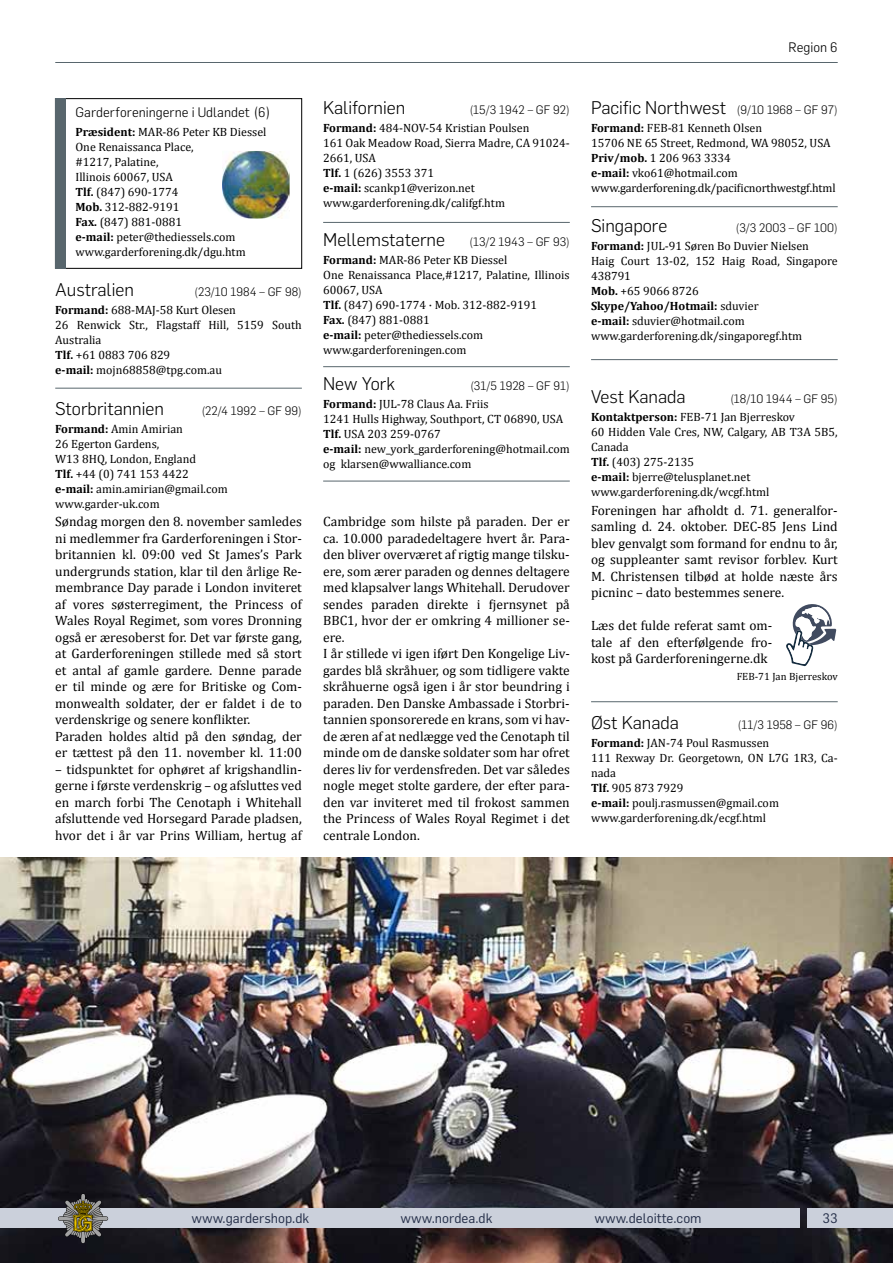
<style>
.page{position:relative;width:893px;height:1263px;background:#fff}
.page>*{position:absolute;margin:0;border:0;box-sizing:border-box;transform-origin:0 0}
.t1{font:300 18px "Flama";color:#000}
.t2{font:13.5px/16.5px "Cambria";color:#000;text-align:justify}
.t3{font:13.5px "Flama";color:#252f49}
.t4{font:300 13.5px "Flama";color:#000}
.t5{font:12px/15px "Cambria";color:#000}
.t6{font:300 12px "Flama";color:#000}
.t7{font:10.5px "Cambria";color:#000}
.s1{font-weight:700}
.s2{font-size:12px}
</style>
<div class="page">
<img style="left:0;top:858px;width:893px;height:405px">
<div style="left:808px;top:1209px;width:85px;height:19px;background:#cbd0db"></div>
<div style="left:0;top:1209px;width:799px;height:19px;background:#cbd0db"></div>
<svg style="left:58px;top:1193px;width:50px;height:50px;background:#5b574a"></svg>
<hr style="left:55px;top:388px;width:247px;height:1px;background:#58666d">
<hr style="left:591px;top:701px;width:247px;height:1px;background:#58666d">
<hr style="left:323px;top:366px;width:247px;height:1px;background:#58666d">
<hr style="left:323px;top:481px;width:247px;height:1px;background:#58666d">
<hr style="left:323px;top:222px;width:247px;height:1px;background:#58666d">
<hr style="left:591px;top:206px;width:247px;height:1px;background:#58666d">
<hr style="left:591px;top:359px;width:247px;height:1px;background:#58666d">
<svg style="left:55px;top:98px;width:247px;height:171px"></svg>
<img style="left:222px;top:151px;width:68px;height:68px">
<hr style="left:55px;top:62px;width:783px;height:1px;background:#58666d">
<svg style="left:786px;top:604px;width:50px;height:62px"></svg>
<p class="t4" style="left:75px;top:104px;width:197px">Garderforeningerne i Udlandet (6)</p>
<p class="t5" style="left:75px;top:125px;width:192px"><span class="s1">Præsident:</span> MAR-86 Peter KB Diessel<br>One Renaissanca Place,<br>#1217, Palatine,<br>Illinois 60067, USA<br><span class="s1">Tlf.</span> (847) 690-1774<br><span class="s1">Mob.</span> 312-882-9191<br><span class="s1">Fax.</span> (847) 881-0881<br><span class="s1">e-mail:</span> peter@thediessels.com www.garderforening.dk/dgu.htm</p>
<h1 class="t1" style="left:55px;top:278px;width:80px">Australien</h1>
<p class="t6" style="left:194px;top:284px;width:109px">(23/10 1984 – GF 98)</p>
<p class="t5" style="left:55px;top:303px;width:248px"><span class="s1">Formand:</span> 688-MAJ-58 Kurt Olesen<br>26 Renwick Str., Flagstaff Hill, 5159 South<br>Australia<br><span class="s1">Tlf.</span> +61 0883 706 829<br><span class="s1">e-mail:</span> mojn68858@tpg.com.au</p>
<h1 class="t1" style="left:55px;top:397px;width:110px">Storbritannien</h1>
<p class="t6" style="left:202px;top:403px;width:102px">(22/4 1992 – GF 99)</p>
<p class="t5" style="left:55px;top:421px;width:174px"><span class="s1">Formand:</span> Amin Amirian<br>26 Egerton Gardens,<br>W13 8HQ, London, England<br><span class="s1">Tlf.</span> +44 (0) 741 153 4422 <span class="s1">e-mail:</span> amin.amirian@gmail.com www.garder-uk.com</p>
<p class="t2" style="left:55px;top:513px;width:248px;text-align:left">Søndag morgen den 8. november samledes ni medlemmer fra Garderforeningen i Stor&shy;britannien kl. 09:00 ved St James’s Park undergrunds station, klar til den årlige Re&shy;membrance Day parade i London inviteret af vores søsterregiment, the Princess of Wales Royal Regimet, som vores Dronning også er æresoberst for. Det var første gang, at Garderforeningen stillede med så stort et antal af gamle gardere. Denne parade er til minde og ære for Britiske og Com&shy;monwealth soldater, der er faldet i de to verdenskrige og senere konflikter.<br>Paraden holdes altid på den søndag, der er tættest på den 11. november kl. 11:00</p>
<p class="t2" style="left:55px;top:761px;width:248px">– tidspunktet for ophøret af krigshandlin&shy;gerne i første verdenskrig – og afsluttes ved en march forbi The Cenotaph i Whitehall afsluttende ved Horsegard Parade pladsen, hvor det i år var Prins William, hertug af</p>
<h1 class="t1" style="left:323px;top:96px;width:84px">Kalifornien</h1>
<p class="t6" style="left:470px;top:102px;width:102px">(15/3 1942 – GF 92)</p>
<p class="t5" style="left:323px;top:121px;width:248px"><span class="s1">Formand:</span> 484-NOV-54 Kristian Poulsen<br>161 Oak Meadow Road, Sierra Madre, CA 91024-<br>2661, USA<br><span class="s1">Tlf.</span> 1 (626) 3553 371<br><span class="s1">e-mail:</span> scankp1@verizon.net www.garderforening.dk/califgf.htm</p>
<h1 class="t1" style="left:323px;top:227px;width:123px">Mellemstaterne</h1>
<p class="t6" style="left:469px;top:234px;width:102px">(13/2 1943 – GF 93)</p>
<p class="t5" style="left:323px;top:252px;width:248px"><span class="s1">Formand:</span> MAR-86 Peter KB Diessel<br>One Renaissanca Place,#1217, Palatine, Illinois<br>60067, USA<br><span class="s1">Tlf.</span> (847) 690-1774 · Mob. 312-882-9191<br><span class="s1">Fax.</span> (847) 881-0881<br><span class="s1">e-mail:</span> peter@thediessels.com www.garderforeningen.com</p>
<h1 class="t1" style="left:323px;top:371px;width:73px">New York</h1>
<p class="t6" style="left:470px;top:377px;width:101px">(31/5 1928 – GF 91)</p>
<p class="t5" style="left:323px;top:396px;width:248px"><span class="s1">Formand:</span> JUL-78 Claus Aa. Friis<br>1241 Hulls Highway, Southport, CT 06890, USA <span class="s1">Tlf.</span> USA 203 259-0767<br><span class="s1">e-mail:</span> new_york_garderforening@hotmail.com og klarsen@wwalliance.com</p>
<p class="t2" style="left:323px;top:513px;width:248px;text-align:left">Cambridge som hilste på paraden. Der er ca. 10.000 paradedeltagere hvert år. Para&shy;den bliver overværet af rigtig mange tilsku&shy;ere, som ærer paraden og dennes deltagere med klapsalver langs Whitehall. Derudover sendes paraden direkte i fjernsynet på BBC1, hvor der er omkring 4 millioner se&shy;ere.<br>I år stillede vi igen iført Den Kongelige Liv&shy;gardes blå skråhuer, og som tidligere vakte skråhuerne også igen i år stor beundring i paraden. Den Danske Ambassade i Storbri&shy;tannien sponsorerede en krans, som vi hav&shy;de æren af at nedlægge ved the Cenotaph til minde om de danske soldater som har ofret deres liv for verdensfreden. Det var således nogle meget stolte gardere, der efter para&shy;den var inviteret med til frokost sammen the Princess of Wales Royal Regimet i det centrale London.</p>
<p class="t4" style="left:788px;top:39px;width:51px">Region 6</p>
<h1 class="t1" style="left:591px;top:96px;width:248px">Pacific Northwest <span class="s2">(9/10 1968 – GF 97)</span></h1>
<p class="t5" style="left:591px;top:121px;width:246px"><span class="s1">Formand:</span> FEB-81 Kenneth Olsen<br>15706 NE 65 Street, Redmond, WA 98052, USA <span class="s1">Priv/mob.</span> 1 206 963 3334<br><span class="s1">e-mail:</span> vko61@hotmail.com www.garderforening.dk/pacificnorthwestgf.html</p>
<h1 class="t1" style="left:591px;top:214px;width:78px">Singapore</h1>
<p class="t6" style="left:736px;top:220px;width:103px">(3/3 2003 – GF 100)</p>
<p class="t5" style="left:591px;top:238px;width:248px"><span class="s1">Formand:</span> JUL-91 Søren Bo Duvier Nielsen<br>Haig Court 13-02, 152 Haig Road, Singapore<br>438791<br><span class="s1">Mob.</span> +65 9066 8726<br><span class="s1">Skype/Yahoo/Hotmail:</span> sduvier<br><span class="s1">e-mail:</span> sduvier@hotmail.com www.garderforening.dk/singaporegf.htm</p>
<h1 class="t1" style="left:591px;top:384px;width:96px">Vest Kanada</h1>
<p class="t6" style="left:730px;top:390px;width:109px">(18/10 1944 – GF 95)</p>
<p class="t5" style="left:591px;top:409px;width:248px"><span class="s1">Kontaktperson:</span> FEB-71 Jan Bjerreskov<br>60 Hidden Vale Cres, NW, Calgary, AB T3A 5B5,<br>Canada<br><span class="s1">Tlf.</span> (403) 275-2135<br><span class="s1">e-mail:</span> bjerre@telusplanet.net www.garderforening.dk/wcgf.html</p>
<p class="t2" style="left:591px;top:502px;width:248px">Foreningen har afholdt d. 71. generalfor&shy;samling d. 24. oktober. DEC-85 Jens Lind blev genvalgt som formand for endnu to år, og suppleanter samt revisor forblev. Kurt M. Christensen tilbød at holde næste års picninc – dato bestemmes senere.</p>
<p class="t2" style="left:591px;top:617px;width:183px">Læs det fulde referat samt om&shy;tale af den efterfølgende fro&shy;kost på Garderforeningerne.dk</p>
<p class="t7" style="left:737px;top:670px;width:103px">FEB-71 Jan Bjerreskov</p>
<h1 class="t1" style="left:591px;top:711px;width:89px">Øst Kanada</h1>
<p class="t6" style="left:738px;top:717px;width:101px">(11/3 1958 – GF 96)</p>
<p class="t5" style="left:591px;top:736px;width:248px"><span class="s1">Formand:</span> JAN-74 Poul Rasmussen<br>111 Rexway Dr. Georgetown, ON L7G 1R3, Ca&shy;nada<br><span class="s1">Tlf.</span> 905 873 7929<br><span class="s1">e-mail:</span> poulj.rasmussen@gmail.com www.garderforening.dk/ecgf.html</p>
<p class="t3" style="left:191px;top:1210px;width:119px">www.gardershop.dk</p>
<p class="t3" style="left:401px;top:1210px;width:93px">www.nordea.dk</p>
<p class="t3" style="left:594px;top:1210px;width:109px">www.deloitte.com</p>
<p class="t3" style="left:823px;top:1210px;width:17px">33</p>
</div>
